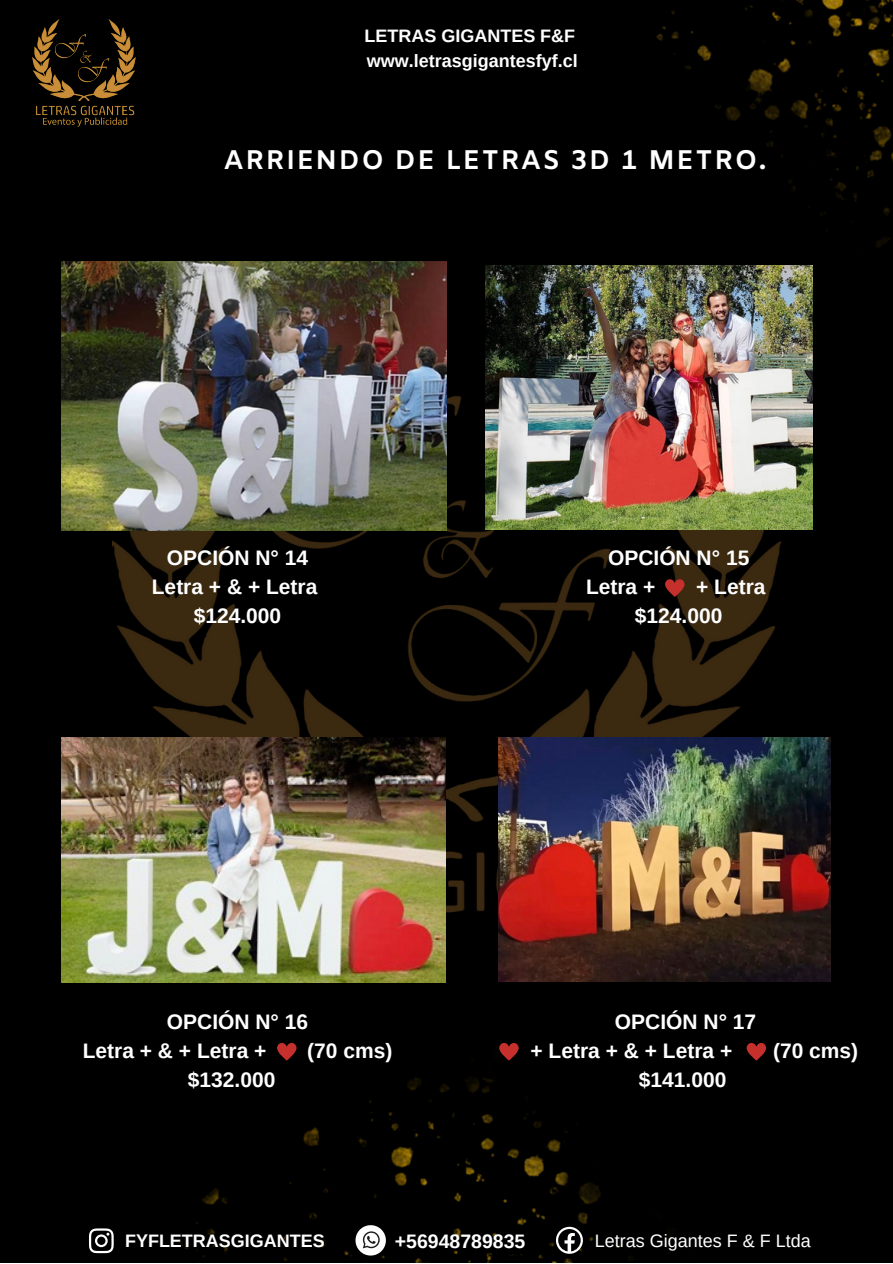
<style>
.page{position:relative;width:893px;height:1264px;background:#fff}
.page>*{position:absolute;margin:0;border:0;box-sizing:border-box;transform-origin:0 0}
.t1{font:700 27px "Amiko";letter-spacing:.06em;color:#fff}
.t2{font:700 21px "Arimo";color:#fff}
.t3{font:700 19.5px "Arimo";color:#fff}
.t4{font:700 18px "Arimo";color:#fff}
.t5{font:18px "Arimo";color:#fff}
</style>
<div class="page">
<div style="left:0;top:0;width:892px;height:1262px;background:#000"></div>
<img style="left:32px;top:19px;width:103px;height:107px">
<img style="left:113px;top:299px;width:668px;height:614px">
<svg style="left:664px;top:578px;width:21px;height:19px"></svg>
<img style="left:396px;top:0;width:496px;height:273px">
<img style="left:61px;top:957px;width:770px;height:305px">
<svg style="left:89px;top:1228px;width:25px;height:25px"></svg>
<svg style="left:556px;top:1226px;width:27px;height:27px"></svg>
<svg style="left:355px;top:1225px;width:31px;height:30px"></svg>
<img style="left:62px;top:262px;width:384px;height:268px">
<img style="left:61px;top:737px;width:385px;height:245px">
<img style="left:485px;top:266px;width:327px;height:264px">
<img style="left:498px;top:738px;width:332px;height:243px">
<p class="t4" style="left:364px;top:25px;width:212px">LETRAS GIGANTES F&amp;F</p>
<p class="t4" style="left:367px;top:50px;width:212px">www.letrasgigantesfyf.cl</p>
<p class="t1" style="left:224px;top:144px;width:543px">ARRIENDO DE LETRAS 3D 1 METRO.</p>
<p class="t2" style="left:167px;top:546px;width:143px">OPCIÓN N° 14</p>
<p class="t2" style="left:152px;top:575px;width:167px">Letra + &amp; + Letra</p>
<p class="t2" style="left:194px;top:604px;width:89px">$124.000</p>
<p class="t2" style="left:608px;top:546px;width:143px">OPCIÓN N° 15</p>
<p class="t2" style="left:586px;top:575px;width:71px">Letra +</p>
<p class="t2" style="left:696px;top:575px;width:71px">+ Letra</p>
<p class="t2" style="left:635px;top:604px;width:89px">$124.000</p>
<p class="t2" style="left:167px;top:1009px;width:143px">OPCIÓN N° 16</p>
<p class="t2" style="left:83px;top:1038px;width:185px">Letra + &amp; + Letra +</p>
<p class="t2" style="left:307px;top:1038px;width:87px">(70 cms)</p>
<p class="t2" style="left:188px;top:1068px;width:89px">$132.000</p>
<p class="t2" style="left:615px;top:1009px;width:143px">OPCIÓN N° 17</p>
<p class="t2" style="left:530px;top:1038px;width:203px">+ Letra + &amp; + Letra +</p>
<p class="t2" style="left:773px;top:1038px;width:87px">(70 cms)</p>
<p class="t2" style="left:639px;top:1068px;width:89px">$141.000</p>
<p class="t4" style="left:125px;top:1230px;width:201px">FYFLETRASGIGANTES</p>
<p class="t3" style="left:395px;top:1230px;width:132px">+56948789835</p>
<p class="t5" style="left:594px;top:1230px;width:217px">Letras Gigantes F &amp; F Ltda</p>
</div>
